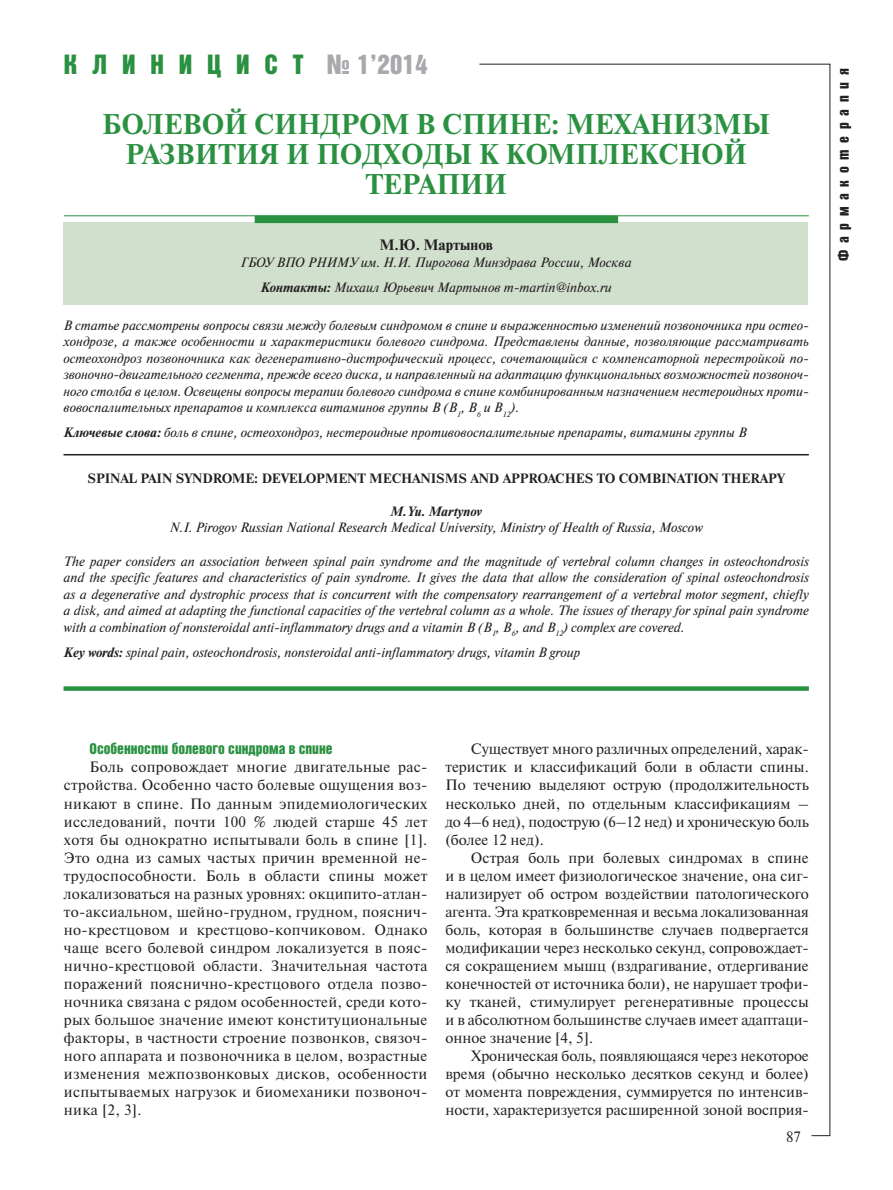
<style>
.page{position:relative;width:893px;height:1190px;background:#fff}
.page>*{position:absolute;margin:0;border:0;box-sizing:border-box;transform-origin:0 0}
.t1{font:700 28.5px/30px "Newton C";color:#2a9141;text-align:center}
.t2{font:27px "Bastion Kontrast Alt C";letter-spacing:.55em;color:#2a9141}
.t3{font:15px/18px "Newton C";color:#231f20;text-align:justify}
.t4{font:15px "Bastion Kontrast Alt C";color:#2a9141}
.t5{font:15px "Bastion Kontrast Alt C";letter-spacing:.45em;color:#231f20}
.t6{font:700 15px "Newton C";color:#231f20}
.t7{font:italic 13.5px/16.5px "Newton C";color:#231f20;text-align:justify}
.t8{font:700 13.5px "Newton C";color:#231f20}
.t9{font:italic 700 13.5px "Newton C";color:#231f20}
.s1{color:#a8a9ad}
.s2{font-weight:700}
</style>
<div class="page">
<div style="left:63px;top:222px;width:745px;height:83px;background:#d1e0cd"></div>
<hr style="left:63px;top:454px;width:745px;height:1px;background:#231f20">
<svg style="left:63px;top:686px;width:745px;height:4px;fill:#2a9141"></svg>
<div style="left:254px;top:215px;width:363px;height:8px;background:#2a9141"></div>
<hr style="left:64px;top:215px;width:744px;height:1px;background:#2a9141">
<h2 class="t2" style="left:64px;top:55px;width:365px">КЛИНИЦИСТ <span class="s1">№ 1’2014</span></h2>
<h1 class="t1" style="left:102px;top:111px;width:669px">БОЛЕВОЙ СИНДРОМ В СПИНЕ: МЕХАНИЗМЫ<br>РАЗВИТИЯ И ПОДХОДЫ К КОМПЛЕКСНОЙ<br>ТЕРАПИИ</h1>
<p class="t6" style="left:379px;top:239px;width:115px">М.Ю. Мартынов</p>
<p class="t7" style="left:240px;top:251px;width:392px;line-height:25px;text-align:center">ГБОУ ВПО РНИМУ им. Н.И. Пирогова Минздрава России, Москва<br><span class="s2">Контакты:</span> Михаил Юрьевич Мартынов m-martin@inbox.ru</p>
<p class="t7" style="left:63px;top:318px;width:746px">В статье рассмотрены вопросы связи между болевым синдромом в спине и выраженностью изменений позвоночника при остео&shy;хондрозе, а также особенности и характеристики болевого синдрома. Представлены данные, позволяющие рассматривать остеохондроз позвоночника как дегенеративно-дистрофический процесс, сочетающийся с компенсаторной перестройкой по&shy;звоночно-двигательного сегмента, прежде всего диска, и направленный на адаптацию функциональных возможностей позвоноч&shy;ного столба в целом. Освещены вопросы терапии болевого синдрома в спине комбинированным назначением нестероидных проти&shy;вовоспалительных препаратов и комплекса витаминов группы В (В<sub>1</sub>, В<sub>6</sub> и В<sub>12</sub>).</p>
<p class="t7" style="left:63px;top:425px;width:684px"><span class="s2">Ключевые слова:</span> боль в спине, остеохондроз, нестероидные противовоспалительные препараты, витамины группы В</p>
<p class="t8" style="left:87px;top:473px;width:698px">SPINAL PAIN SYNDROME: DEVELOPMENT MECHANISMS AND APPROACHES TO COMBINATION THERAPY</p>
<p class="t9" style="left:390px;top:506px;width:93px">M.Yu. Martynov</p>
<p class="t7" style="left:169px;top:521px;width:534px">N.I. Pirogov Russian National Research Medical University, Ministry of Health of Russia, Moscow</p>
<p class="t7" style="left:63px;top:554px;width:746px">The paper considers an association between spinal pain syndrome and the magnitude of vertebral column changes in osteochondrosis and the specific features and characteristics of pain syndrome. It gives the data that allow the consideration of spinal osteochondrosis as a degenerative and dystrophic process that is concurrent with the compensatory rearrangement of a vertebral motor segment, chiefly a disk, and aimed at adapting the functional capacities of the vertebral column as a whole. The issues of therapy for spinal pain syndrome with a combination of nonsteroidal anti-inflammatory drugs and a vitamin B (B<sub>1</sub>, B<sub>6</sub>, and B<sub>12</sub>) complex are covered.</p>
<p class="t7" style="left:63px;top:645px;width:518px"><span class="s2">Key words:</span> spinal pain, osteochondrosis, nonsteroidal anti-inflammatory drugs, vitamin B group</p>
<p class="t5" style="left:837px;top:261px;width:194px;rotate:-90deg">Фармакотерапия</p>
<p class="t4" style="left:89px;top:743px;width:244px">Особенности болевого синдрома в спине</p>
<p class="t3" style="left:64px;top:759px;width:365px;text-indent:26px">Боль сопровождает многие двигательные рас&shy;стройства. Особенно часто болевые ощущения воз&shy;никают в спине. По данным эпидемиологических исследований, почти 100 % людей старше 45 лет хотя бы однократно испытывали боль в спине [1].<br>Это одна из самых частых причин временной не&shy;трудоспособности. Боль в области спины может локализоваться на разных уровнях: окципито-атлан&shy;то-аксиальном, шейно-грудном, грудном, пояснич&shy;но-крестцовом и крестцово-копчиковом. Однако чаще всего болевой синдром локализуется в пояс&shy;нично-крестцовой области. Значительная частота поражений пояснично-крестцового отдела позво&shy;ночника связана с рядом особенностей, среди кото&shy;рых большое значение имеют конституциональные факторы, в частности строение позвонков, связоч&shy;ного аппарата и позвоночника в целом, возрастные изменения межпозвонковых дисков, особенности испытываемых нагрузок и биомеханики позвоноч&shy;ника [2, 3].</p>
<p class="t3" style="left:445px;top:741px;width:365px;text-indent:26px">Существует много различных определений, харак&shy;теристик и классификаций боли в области спины.<br>По течению выделяют острую (продолжительность несколько дней, по отдельным классификациям – до 4–6 нед), подострую (6–12 нед) и хроническую боль (более 12 нед).</p>
<p class="t3" style="left:445px;top:849px;width:365px;text-indent:26px">Острая боль при болевых синдромах в спине и в целом имеет физиологическое значение, она сиг&shy;нализирует об остром воздействии патологического агента. Эта кратковременная и весьма локализованная боль, которая в большинстве случаев подвергается модификации через несколько секунд, сопровождает&shy;ся сокращением мышц (вздрагивание, отдергивание конечностей от источника боли), не нарушает трофи&shy;ку тканей, стимулирует регенеративные процессы и в абсолютном большинстве случаев имеет адаптаци&shy;онное значение [4, 5].</p>
<p class="t3" style="left:445px;top:1047px;width:365px;text-indent:26px">Хроническая боль, появляющаяся через некоторое время (обычно несколько десятков секунд и более) от момента повреждения, суммируется по интенсив&shy;ности, характеризуется расширенной зоной восприя-</p>
<p class="t3" style="left:785px;top:1128px;width:17px">87</p>
</div>
